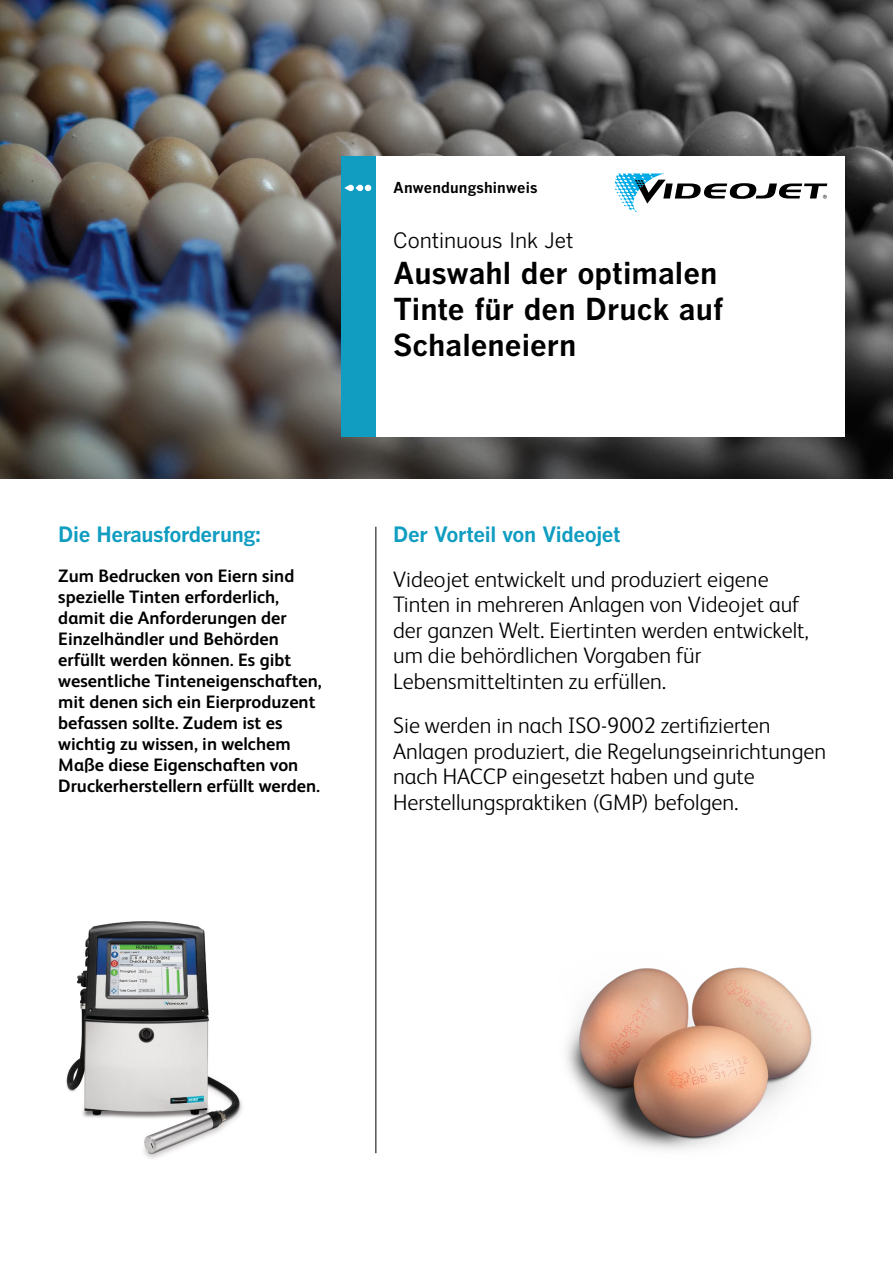
<style>
.page{position:relative;width:893px;height:1263px;background:#fff}
.page>*{position:absolute;margin:0;border:0;box-sizing:border-box;transform-origin:0 0}
.t1{font:700 30px/36px "Benton Gothic";color:#000}
.t2{font:300 22.5px/25.5px "FS Albert Pro";color:#000}
.t3{font:700 21px "Benton Gothic";letter-spacing:-.02em;color:#109dc1}
.t4{font:21px "Benton Gothic";letter-spacing:-.01em;color:#000}
.t5{font:700 18px/21px "FS Albert Pro";color:#000}
.t6{font:700 15px "Benton Gothic";letter-spacing:.005em;color:#000}
</style>
<div class="page">
<img style="left:0;top:0;width:893px;height:478px">
<div style="left:376px;top:156px;width:469px;height:281px;background:#fff"></div>
<div style="left:341px;top:156px;width:35px;height:281px;background:#109dc1"></div>
<svg style="left:615px;top:173px;width:212px;height:39px"></svg>
<hr style="left:375px;top:527px;width:1px;height:626px;background:#000">
<svg style="left:344px;top:185px;width:27px;height:6px"></svg>
<img style="left:566px;top:967px;width:246px;height:183px">
<img style="left:66px;top:921px;width:176px;height:238px">
<p class="t3" style="left:58px;top:522px;width:204px">Die Herausforderung:</p>
<p class="t5" style="left:58px;top:565px;width:265px">Zum Bedrucken von Eiern sind spezielle Tinten erforderlich, damit die Anforderungen der<br>Einzelhändler und Behörden erfüllt werden können. Es gibt wesentliche Tinteneigenschaften, mit denen sich ein Eierproduzent befassen sollte. Zudem ist es wichtig zu wissen, in welchem<br>Maße diese Eigenschaften von<br>Druckerherstellern erfüllt werden.</p>
<p class="t6" style="left:393px;top:179px;width:146px">Anwendungshinweis</p>
<p class="t4" style="left:393px;top:228px;width:182px">Continuous Ink Jet</p>
<h1 class="t1" style="left:393px;top:256px;width:332px">Auswahl der optimalen<br>Tinte für den Druck auf<br>Schaleneiern</h1>
<p class="t3" style="left:393px;top:522px;width:229px">Der Vorteil von Videojet</p>
<p class="t2" style="left:393px;top:565px;width:417px">Videojet entwickelt und produziert eigene Tinten in mehreren Anlagen von Videojet auf der ganzen Welt. Eiertinten werden entwickelt, um die behördlichen Vorgaben für Lebensmitteltinten zu erfüllen.</p>
<p class="t2" style="left:393px;top:711px;width:435px">Sie werden in nach ISO-9002 zertifizierten Anlagen produziert, die Regelungseinrichtungen nach HACCP eingesetzt haben und gute Herstellungspraktiken (GMP) befolgen.</p>
</div>
